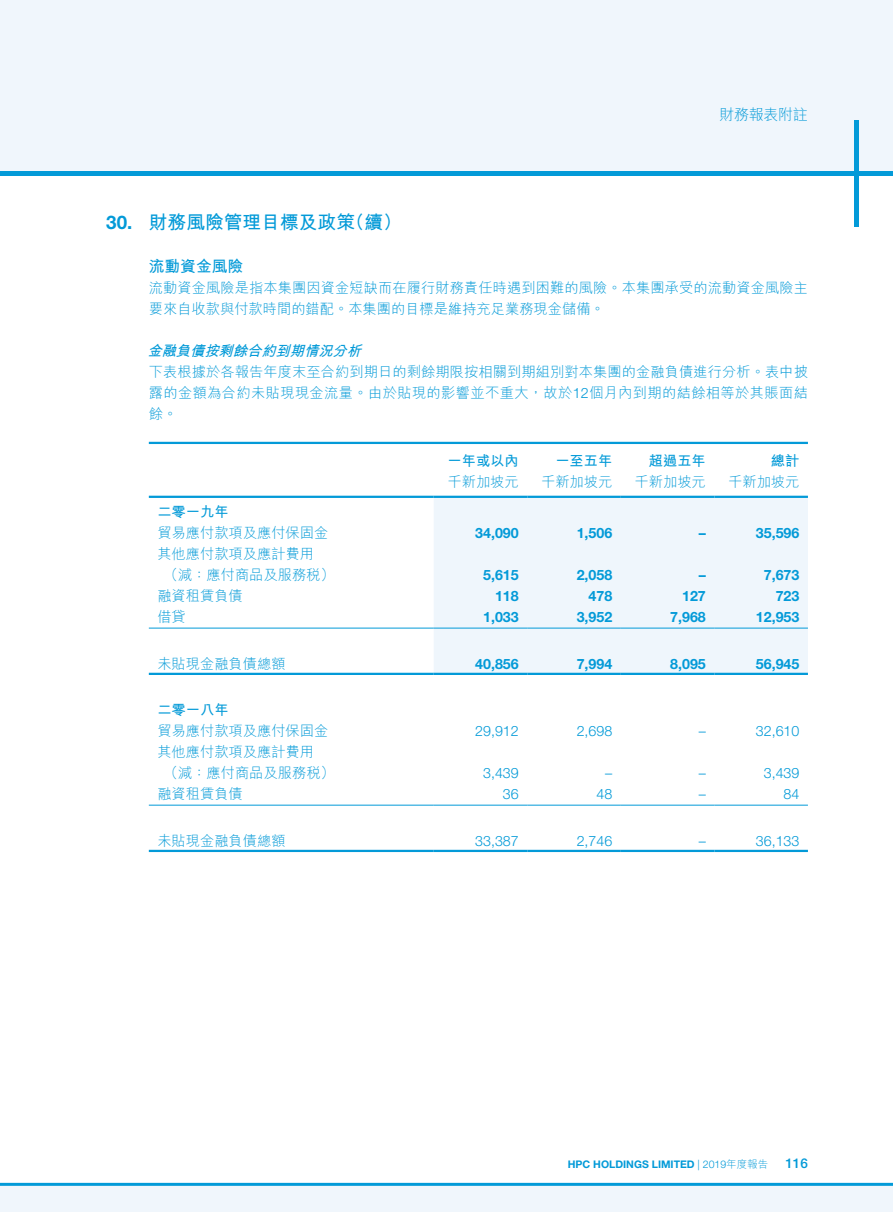
<style>
.page{position:relative;width:893px;height:1212px;background:#f0f6fc}
.page>*{position:absolute;margin:0;border:0;box-sizing:border-box;transform-origin:0 0}
.t1{font:18.75px "M Hei HK Bold E Ten B5 H";color:#039ad8}
.t2{font:15.75px "M Hei HK Bold E Ten B5 H";color:#039ad8}
.t3{font:15px "M Hei HK Light E Ten B5 H";letter-spacing:-.02em;color:#039ad8}
.t4{font:14.25px/21px "M Hei HK Light E Ten B5 H";color:#039ad8}
.t5{font:700 14.25px "Helvetica Neue LT Std";color:#039ad8}
.t6{font:300 14.25px "Helvetica Neue LT Std";color:#039ad8}
.t7{font:14.25px "M Hei HK Bold E Ten B5 H";color:#039ad8}
.t8{font:italic 14.25px "M Hei HK Bold E Ten B5 H";color:#039ad8}
.t9{font:500 13.5px "Helvetica Neue LT Std";color:#039ad8}
.t10{font:700 10.5px "Helvetica Neue LT Std";color:#039ad8}
.s1{font-family:"Helvetica Neue LT Std";font-weight:700}
.s2{font-family:"Helvetica Neue LT Std";font-weight:300}
.s3{font-weight:300}
.s4{font-family:"M Hei HK Light E Ten B5 H";font-weight:400}
</style>
<div class="page">
<div style="left:0;top:173px;width:893px;height:1012px;background:#fff"></div>
<hr style="left:0;top:171px;width:893px;height:4px;background:#039ad8">
<hr style="left:855px;top:120px;width:4px;height:106px;background:#039ad8">
<hr style="left:0;top:1183px;width:893px;height:3px;background:#039ad8">
<svg style="left:149px;top:495px;width:659px;height:1px"></svg>
<svg style="left:149px;top:627px;width:659px;height:223px"></svg>
<div style="left:434px;top:498px;width:374px;height:175px;background:#eff6fc"></div>
<hr style="left:149px;top:442px;width:659px;height:2px;background:#039ad8">
<hr style="left:149px;top:496px;width:285px;height:2px;background:#039ad8">
<hr style="left:434px;top:496px;width:93px;height:2px;background:#039ad8">
<hr style="left:527px;top:496px;width:94px;height:2px;background:#039ad8">
<hr style="left:621px;top:496px;width:93px;height:2px;background:#039ad8">
<hr style="left:714px;top:496px;width:94px;height:2px;background:#039ad8">
<hr style="left:149px;top:628px;width:285px;height:1px;background:#039ad8">
<hr style="left:434px;top:628px;width:93px;height:1px;background:#039ad8">
<hr style="left:527px;top:628px;width:94px;height:1px;background:#039ad8">
<hr style="left:621px;top:628px;width:93px;height:1px;background:#039ad8">
<hr style="left:714px;top:628px;width:94px;height:1px;background:#039ad8">
<hr style="left:149px;top:673px;width:285px;height:2px;background:#039ad8">
<hr style="left:434px;top:673px;width:93px;height:2px;background:#039ad8">
<hr style="left:527px;top:673px;width:94px;height:2px;background:#039ad8">
<hr style="left:621px;top:673px;width:93px;height:2px;background:#039ad8">
<hr style="left:714px;top:673px;width:94px;height:2px;background:#039ad8">
<hr style="left:149px;top:805px;width:285px;height:1px;background:#039ad8">
<hr style="left:434px;top:805px;width:93px;height:1px;background:#039ad8">
<hr style="left:527px;top:805px;width:94px;height:1px;background:#039ad8">
<hr style="left:621px;top:805px;width:93px;height:1px;background:#039ad8">
<hr style="left:714px;top:805px;width:94px;height:1px;background:#039ad8">
<hr style="left:149px;top:850px;width:285px;height:2px;background:#039ad8">
<hr style="left:434px;top:850px;width:93px;height:2px;background:#039ad8">
<hr style="left:527px;top:850px;width:94px;height:2px;background:#039ad8">
<hr style="left:621px;top:850px;width:93px;height:2px;background:#039ad8">
<hr style="left:714px;top:850px;width:94px;height:2px;background:#039ad8">
<p class="t3" style="left:719px;top:108px;width:90px">財務報表附註</p>
<h1 class="t1" style="left:106px;top:215px;width:297px"><span class="s1">30.</span> 財務風險管理目標及政策（續）</h1>
<p class="t2" style="left:149px;top:260px;width:96px">流動資金風險</p>
<p class="t4" style="left:149px;top:279px;width:661px">流動資金風險是指本集團因資金短缺而在履行財務責任時遇到困難的風險。本集團承受的流動資金風險主要來自收款與付款時間的錯配。本集團的目標是維持充足業務現金儲備。</p>
<p class="t8" style="left:147px;top:345px;width:219px">金融負債按剩餘合約到期情況分析</p>
<p class="t4" style="left:149px;top:363px;width:661px;text-align:justify">下表根據於各報告年度末至合約到期日的剩餘期限按相關到期組別對本集團的金融負債進行分析。表中披露的金額為合約未貼現現金流量。由於貼現的影響並不重大，故於<span class="s2">12</span>個月內到期的結餘相等於其賬面結餘。</p>
<p class="t7" style="left:447px;top:456px;width:73px">一年或以內</p>
<p class="t7" style="left:555px;top:456px;width:58px">一至五年</p>
<p class="t7" style="left:649px;top:456px;width:58px">超過五年</p>
<p class="t7" style="left:771px;top:456px;width:30px">總計</p>
<p class="t4" style="left:447px;top:473px;width:73px">千新加坡元</p>
<p class="t4" style="left:541px;top:473px;width:73px">千新加坡元</p>
<p class="t4" style="left:635px;top:473px;width:73px">千新加坡元</p>
<p class="t4" style="left:728px;top:473px;width:73px">千新加坡元</p>
<p class="t7" style="left:157px;top:506px;width:73px">二零一九年</p>
<p class="t4" style="left:157px;top:524px;width:172px">貿易應付款項及應付保固金</p>
<p class="t5" style="left:475px;top:528px;width:45px">34,090</p>
<p class="t5" style="left:577px;top:528px;width:37px">1,506</p>
<p class="t5" style="left:699px;top:528px;width:9px">–</p>
<p class="t5" style="left:756px;top:528px;width:45px">35,596</p>
<p class="t4" style="left:164px;top:545px;width:172px;text-indent:-6px">其他應付款項及應計費用<br>（減：應付商品及服務稅）</p>
<p class="t5" style="left:483px;top:570px;width:37px">5,615</p>
<p class="t5" style="left:577px;top:570px;width:37px">2,058</p>
<p class="t5" style="left:699px;top:570px;width:9px">–</p>
<p class="t5" style="left:764px;top:570px;width:37px">7,673</p>
<p class="t4" style="left:157px;top:587px;width:87px">融資租賃負債</p>
<p class="t5" style="left:495px;top:591px;width:25px">118</p>
<p class="t5" style="left:589px;top:591px;width:25px">478</p>
<p class="t5" style="left:682px;top:591px;width:25px">127</p>
<p class="t5" style="left:776px;top:591px;width:25px">723</p>
<p class="t4" style="left:157px;top:608px;width:30px">借貸</p>
<p class="t5" style="left:483px;top:612px;width:37px">1,033</p>
<p class="t5" style="left:577px;top:612px;width:37px">3,952</p>
<p class="t5" style="left:670px;top:612px;width:37px">7,968</p>
<p class="t5" style="left:756px;top:612px;width:45px">12,953</p>
<p class="t4" style="left:157px;top:655px;width:130px">未貼現金融負債總額</p>
<p class="t5" style="left:475px;top:658px;width:45px">40,856</p>
<p class="t5" style="left:577px;top:658px;width:37px">7,994</p>
<p class="t5" style="left:670px;top:658px;width:37px">8,095</p>
<p class="t5" style="left:756px;top:658px;width:45px">56,945</p>
<p class="t7" style="left:157px;top:704px;width:73px">二零一八年</p>
<p class="t4" style="left:157px;top:722px;width:172px">貿易應付款項及應付保固金</p>
<p class="t6" style="left:475px;top:726px;width:45px">29,912</p>
<p class="t6" style="left:577px;top:726px;width:37px">2,698</p>
<p class="t6" style="left:699px;top:726px;width:9px">–</p>
<p class="t6" style="left:756px;top:726px;width:45px">32,610</p>
<p class="t4" style="left:164px;top:743px;width:172px;text-indent:-6px">其他應付款項及應計費用<br>（減：應付商品及服務稅）</p>
<p class="t6" style="left:483px;top:768px;width:37px">3,439</p>
<p class="t6" style="left:605px;top:768px;width:9px">–</p>
<p class="t6" style="left:699px;top:768px;width:9px">–</p>
<p class="t6" style="left:764px;top:768px;width:37px">3,439</p>
<p class="t4" style="left:157px;top:785px;width:87px">融資租賃負債</p>
<p class="t6" style="left:503px;top:789px;width:17px">36</p>
<p class="t6" style="left:596px;top:789px;width:17px">48</p>
<p class="t6" style="left:699px;top:789px;width:9px">–</p>
<p class="t6" style="left:784px;top:789px;width:17px">84</p>
<p class="t4" style="left:157px;top:832px;width:130px">未貼現金融負債總額</p>
<p class="t6" style="left:475px;top:835px;width:45px">33,387</p>
<p class="t6" style="left:577px;top:835px;width:37px">2,746</p>
<p class="t6" style="left:699px;top:835px;width:9px">–</p>
<p class="t6" style="left:756px;top:835px;width:45px">36,133</p>
<p class="t10" style="left:568px;top:1160px;width:202px">HPC HOLDINGS LIMITED <span class="s3">| 2019</span><span class="s4">年度報告</span></p>
<p class="t9" style="left:785px;top:1158px;width:24px">116</p>
</div>
